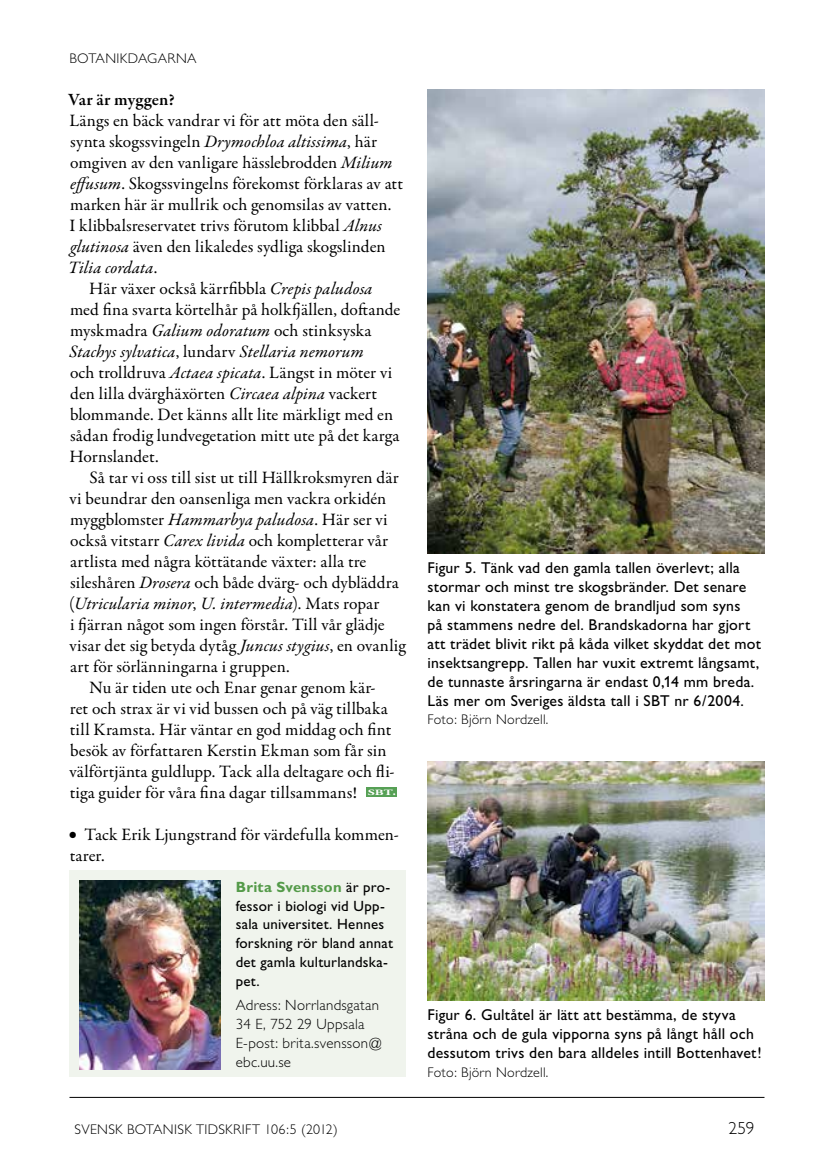
<style>
.page{position:relative;width:834px;height:1166px;background:#fff}
.page>*{position:absolute;margin:0;border:0;box-sizing:border-box;transform-origin:0 0}
.t1{font:17.5px/21px "Garamond Premr Pro";letter-spacing:.005em;color:#000}
.t2{font:italic 17.5px "Garamond Premr Pro";letter-spacing:.01em;color:#000}
.t3{font:600 17.5px "Garamond Premr Pro";letter-spacing:.005em;color:#000}
.t4{font:300 17.5px "Gill Sans";color:#000}
.t5{font:15.75px/18.9px "Gill Sans";letter-spacing:.015em;color:#000}
.t6{font:14.88px/18.9px "Gill Sans";letter-spacing:.015em;color:#000}
.t7{font:300 14.88px/18.9px "Gill Sans";letter-spacing:.02em;color:#000}
.t8{font:300 14px "Gill Sans";letter-spacing:.025em;color:#000}
.s1{font-style:italic}
.s2{font-style:normal}
.s3{font-weight:700;color:#549a49}
.s4{font-family:"Gill Alt One"}
</style>
<div class="page">
<hr style="left:69px;top:1097px;width:695px;height:1px;background:#000">
<div style="left:366px;top:787px;width:30px;height:10px;background:#56a055"></div>
<img style="left:427px;top:89px;width:337px;height:464px">
<img style="left:427px;top:761px;width:337px;height:239px">
<div style="left:69px;top:870px;width:337px;height:206px;background:#f0f4ed"></div>
<img style="left:79px;top:880px;width:142px;height:189px">
<p class="t8" style="left:69px;top:50px;width:128px">BOTANIKDAGARNA</p>
<p class="t3" style="left:68px;top:89px;width:108px">Var är myggen?</p>
<p class="t1" style="left:69px;top:110px;width:311px">Längs en bäck vandrar vi för att möta den säll-</p>
<p class="t1" style="left:70px;top:131px;width:308px">synta skogssvingeln <span class="s1">Drymochloa altissima</span>, här</p>
<p class="t1" style="left:70px;top:152px;width:324px">omgiven av den vanligare hässlebrodden <span class="s1">Milium</span></p>
<p class="t1" style="left:70px;top:173px;width:334px"><span class="s1">effusum</span>. Skogssvingelns förekomst förklaras av att</p>
<p class="t1" style="left:70px;top:194px;width:323px">marken här är mullrik och genomsilas av vatten.</p>
<p class="t1" style="left:69px;top:215px;width:314px">I klibbalsreservatet trivs förutom klibbal <span class="s1">Alnus</span></p>
<p class="t1" style="left:70px;top:236px;width:317px"><span class="s1">glutinosa</span> även den likaledes sydliga skogslinden</p>
<p class="t2" style="left:68px;top:256px;width:91px">Tilia cordata<span class="s2">.</span></p>
<p class="t1" style="left:89px;top:278px;width:284px">Här växer också kärrfibbla <span class="s1">Crepis paludosa</span></p>
<p class="t1" style="left:70px;top:299px;width:332px">med fina svarta körtelhår på holkfjällen, doftande</p>
<p class="t1" style="left:70px;top:320px;width:303px">myskmadra <span class="s1">Galium odoratum</span> och stinksyska</p>
<p class="t2" style="left:69px;top:340px;width:296px">Stachys sylvatica<span class="s2">, lundarv</span> Stellaria nemorum</p>
<p class="t1" style="left:70px;top:362px;width:323px">och trolldruva <span class="s1">Actaea spicata</span>. Längst in möter vi</p>
<p class="t1" style="left:70px;top:383px;width:308px">den lilla dvärghäxörten <span class="s1">Circaea alpina</span> vackert</p>
<p class="t1" style="left:70px;top:404px;width:324px">blommande. Det känns allt lite märkligt med en</p>
<p class="t1" style="left:70px;top:425px;width:330px">sådan frodig lundvegetation mitt ute på det karga</p>
<p class="t1" style="left:69px;top:446px;width:91px">Hornslandet.</p>
<p class="t1" style="left:90px;top:467px;width:310px">Så tar vi oss till sist ut till Hällkroksmyren där</p>
<p class="t1" style="left:69px;top:488px;width:318px">vi beundrar den oansenliga men vackra orkidén</p>
<p class="t1" style="left:70px;top:509px;width:319px">myggblomster <span class="s1">Hammarbya paludosa</span>. Här ser vi</p>
<p class="t1" style="left:70px;top:530px;width:319px">också vitstarr <span class="s1">Carex livida</span> och kompletterar vår</p>
<p class="t1" style="left:70px;top:551px;width:298px">artlista med några köttätande växter: alla tre</p>
<p class="t1" style="left:70px;top:572px;width:330px">sileshåren <span class="s1">Drosera</span> och både dvärg- och dybläddra</p>
<p class="t2" style="left:69px;top:592px;width:311px"><span class="s2">(</span>Utricularia minor<span class="s2">,</span> U. intermedia<span class="s2">). Mats ropar</span></p>
<p class="t1" style="left:70px;top:614px;width:316px">i fjärran något som ingen förstår. Till vår glädje</p>
<p class="t1" style="left:70px;top:635px;width:338px">visar det sig betyda dytåg <span class="s1">Juncus stygius</span>, en ovanlig</p>
<p class="t1" style="left:70px;top:656px;width:221px">art för sörlänningarna i gruppen.</p>
<p class="t1" style="left:89px;top:677px;width:287px">Nu är tiden ute och Enar genar genom kär-</p>
<p class="t1" style="left:70px;top:698px;width:319px">ret och strax är vi vid bussen och på väg tillbaka</p>
<p class="t1" style="left:70px;top:719px;width:323px">till Kramsta. Här väntar en god middag och fint</p>
<p class="t1" style="left:70px;top:740px;width:318px">besök av författaren Kerstin Ekman som får sin</p>
<p class="t1" style="left:69px;top:761px;width:326px">välförtjänta guldlupp. Tack alla deltagare och fli-</p>
<p class="t1" style="left:70px;top:782px;width:327px">tiga guider för våra fina dagar tillsammans! <sup>SBT</sup><sup>.</sup></p>
<p class="t1" style="left:69px;top:824px;width:331px">• Tack Erik Ljungstrand för värdefulla kommen&shy;tarer.</p>
<p class="t6" style="left:236px;top:877px;width:159px"><span class="s3">Brita Svensson</span> är pro&shy;fessor i biologi vid Upp&shy;sala universitet. Hennes forskning rör bland annat det gamla kulturlandska&shy;pet.</p>
<p class="t7" style="left:236px;top:996px;width:147px">Adress: Norrlandsgatan<br>34 E, 752 29 Uppsala<br>E-post: brita.svensson@ ebc.uu.se</p>
<p class="t5" style="left:427px;top:558px;width:335px">Figur 5. Tänk vad den gamla tallen överlevt; alla stormar och minst tre skogsbränder. Det senare kan vi konstatera genom de brandljud som syns<br>på stammens nedre del. Brandskadorna har gjort att trädet blivit rikt på kåda vilket skyddat det mot insektsangrepp. Tallen har vuxit extremt långsamt, de tunnaste årsringarna är endast 0,<span class="s4">1</span>4 mm breda.<br>Läs mer om Sveriges äldsta tall i SBT nr 6/2004.</p>
<p class="t8" style="left:427px;top:712px;width:122px">Foto: Björn Nordzell.</p>
<p class="t5" style="left:427px;top:1005px;width:336px">Figur 6. Gultåtel är lätt att bestämma, de styva stråna och de gula vipporna syns på långt håll och dessutom trivs den bara alldeles intill Bottenhavet!</p>
<p class="t8" style="left:427px;top:1064px;width:122px">Foto: Björn Nordzell.</p>
<p class="t8" style="left:74px;top:1121px;width:265px">SVENSK BOTANISK TIDSKRIFT 106:5 (2012)</p>
<p class="t4" style="left:728px;top:1118px;width:28px">259</p>
</div>
